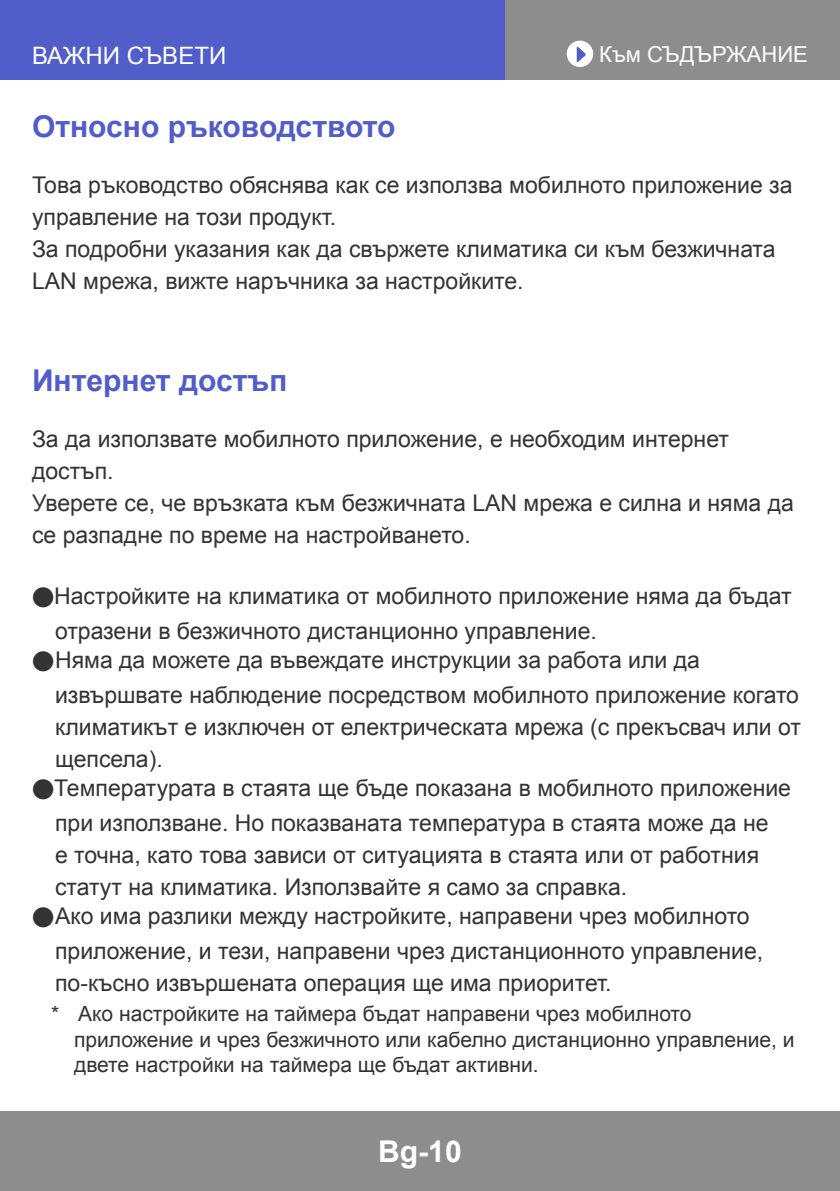
<style>
.page{position:relative;width:840px;height:1191px;background:#fff}
.page>*{position:absolute;margin:0;border:0;box-sizing:border-box;transform-origin:0 0}
.t1{font:700 30px "Arial";color:#515dc9}
.t2{font:700 30px "Arial";color:#fff}
.t3{font:24px "Arial";color:#fff}
.t4{font:23px/32px "Arial";color:#333}
.t5{font:22px "Arial";color:#fff}
.t6{font:21px/25.6px "Arial";color:#333}
</style>
<div class="page">
<div style="left:0;top:0;width:839px;height:79px;background:#8d8d8d"></div>
<div style="left:0;top:1111px;width:839px;height:80px;background:#8d8d8d"></div>
<div style="left:566px;top:41px;width:26px;height:26px;background:#fff;border-radius:50%"></div>
<svg style="left:576px;top:46px;width:9px;height:17px"></svg>
<div style="left:0;top:0;width:503px;height:79px;background:#515dc9"></div>
<p class="t3" style="left:32px;top:39px;width:196px">ВАЖНИ СЪВЕТИ</p>
<p class="t5" style="left:599px;top:40px;width:210px">Към СЪДЪРЖАНИЕ</p>
<h1 class="t1" style="left:32px;top:107px;width:364px">Относно ръководството</h1>
<p class="t4" style="left:32px;top:169px;width:761px">Това ръководство обяснява как се използва мобилното приложение за управление на този продукт.<br>За подробни указания как да свържете климатика си към безжичната LAN мрежа, вижте наръчника за настройките.</p>
<h1 class="t1" style="left:32px;top:360px;width:257px">Интернет достъп</h1>
<p class="t4" style="left:32px;top:423px;width:763px">За да използвате мобилното приложение, е необходим интернет достъп.<br>Уверете се, че връзката към безжичната LAN мрежа е силна и няма да се разпадне по време на настройването.</p>
<p class="t4" style="left:55px;top:579px;width:737px;line-height:34.4px;text-indent:-23px">●Настройките на климатика от мобилното приложение няма да бъдат отразени в безжичното дистанционно управление.</p>
<p class="t4" style="left:55px;top:643px;width:745px;line-height:34.4px;text-indent:-23px">●Няма да можете да въвеждате инструкции за работа или да извършвате наблюдение посредством мобилното приложение когато</p>
<p class="t4" style="left:55px;top:711px;width:747px">климатикът е изключен от електрическата мрежа (с прекъсвач или от щепсела).</p>
<p class="t4" style="left:32px;top:771px;width:760px;line-height:34.4px;text-align:center">●Температурата в стаята ще бъде показана в мобилното приложение при използване. Но показваната температура в стаята може да не</p>
<p class="t4" style="left:55px;top:839px;width:705px">е точна, като това зависи от ситуацията в стаята или от работния статут на климатика. Използвайте я само за справка.</p>
<p class="t4" style="left:55px;top:899px;width:709px;line-height:34.4px;text-indent:-23px">●Ако има разлики между настройките, направени чрез мобилното приложение, и тези, направени чрез дистанционното управление,</p>
<p class="t4" style="left:55px;top:967px;width:557px">по-късно извършената операция ще има приоритет.</p>
<p class="t6" style="left:74px;top:1001px;width:721px;text-indent:-23px">* Ако настройките на таймера бъдат направени чрез мобилното приложение и чрез безжичното или кабелно дистанционно управление, и двете настройки на таймера ще бъдат активни.</p>
<h1 class="t2" style="left:378px;top:1131px;width:85px">Bg-10</h1>
</div>
